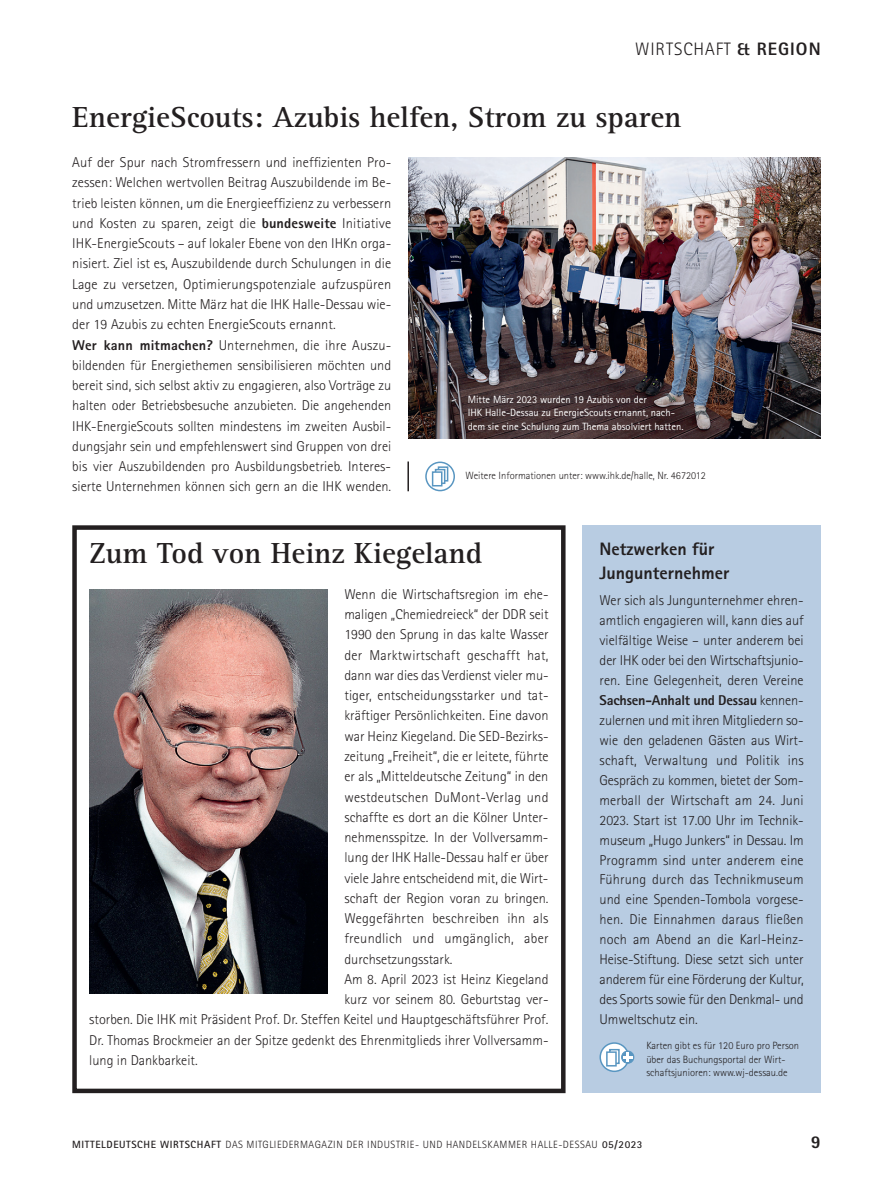
<style>
.page{position:relative;width:893px;height:1191px;background:#fff}
.page>*{position:absolute;margin:0;border:0;box-sizing:border-box;transform-origin:0 0}
.t1{font:700 30px "Rotis Serif";color:#231f20}
.t2{font:800 18px/24px "Rotis Sans Serif";color:#231f20}
.t3{font:300 18px "Rotis Sans Serif";letter-spacing:.05em;color:#231f20}
.t4{font:300 14.25px/20px "Rotis Sans Serif";color:#231f20}
.t5{font:300 14.25px "Rotis Sans Serif";letter-spacing:.02em;color:#231f20}
.t6{font:300 10.5px/13.5px "Rotis Sans Serif";color:#231f20}
.t7{font:10.5px/13.5px "Rotis Sans Serif";color:#fff}
.t8{font:300 10.5px "Rotis Sans Serif";letter-spacing:.05em;color:#231f20}
.s1{font-weight:800}
.s2{font-weight:700}
</style>
<div class="page">
<div style="left:72px;top:525px;width:494px;height:568px;border:4px solid #231f20"></div>
<svg style="left:425px;top:464px;width:30px;height:28px"></svg>
<svg style="left:426px;top:462px;width:28px;height:28px"></svg>
<div style="left:425px;top:461px;width:30px;height:30px;border:2px solid #5996c1;border-radius:50%"></div>
<div style="left:438px;top:466px;width:10px;height:15px;border:2px solid #5996c1"></div>
<div style="left:435px;top:469px;width:10px;height:15px;border:2px solid #5996c1"></div>
<div style="left:433px;top:472px;width:9px;height:14px;background:#fff"></div>
<div style="left:432px;top:471px;width:10px;height:15px;border:2px solid #5996c1"></div>
<hr style="left:407px;top:461px;width:2px;height:30px;background:#231f20">
<img style="left:408px;top:157px;width:413px;height:281px">
<div style="left:583px;top:525px;width:238px;height:568px;background:#b8cce2"></div>
<svg style="left:600px;top:1043px;width:28px;height:28px"></svg>
<div style="left:599px;top:1042px;width:30px;height:30px;border:2px solid #5996c1;border-radius:50%"></div>
<div style="left:609px;top:1049px;width:11px;height:15px;border:2px solid #5996c1"></div>
<div style="left:607px;top:1052px;width:9px;height:13px;background:#fff"></div>
<div style="left:606px;top:1051px;width:11px;height:15px;border:2px solid #5996c1"></div>
<div style="left:621px;top:1050px;width:13px;height:13px;border:1px solid #5996c1;border-radius:50%"></div>
<svg style="left:623px;top:1052px;width:9px;height:10px"></svg>
<img style="left:89px;top:589px;width:238px;height:404px">
<p class="t3" style="left:635px;top:43px;width:187px">WIRTSCHAFT <span class="s1">&amp; REGION</span></p>
<h1 class="t1" style="left:72px;top:106px;width:611px">EnergieScouts: Azubis helfen, Strom zu sparen</h1>
<p class="t4" style="left:72px;top:154px;width:321px">Auf der Spur nach Stromfressern und ineffizienten Pro&shy;zessen: Welchen wertvollen Beitrag Auszubildende im Be&shy;trieb leisten können, um die Energieeffizienz zu verbessern und Kosten zu sparen, zeigt die <span class="s1">bundesweite</span> Initiative IHK-EnergieScouts – auf lokaler Ebene von den IHKn orga&shy;nisiert. Ziel ist es, Auszubildende durch Schulungen in die Lage zu versetzen, Optimierungspotenziale aufzuspüren und umzusetzen. Mitte März hat die IHK Halle-Dessau wie&shy;der 19 Azubis zu echten EnergieScouts ernannt.<br><span class="s1">Wer kann mitmachen?</span> Unternehmen, die ihre Auszu&shy;bildenden für Energiethemen sensibilisieren möchten und bereit sind, sich selbst aktiv zu engagieren, also Vorträge zu halten oder Betriebsbesuche anzubieten. Die angehenden IHK-EnergieScouts sollten mindestens im zweiten Ausbil&shy;dungsjahr sein und empfehlenswert sind Gruppen von drei bis vier Auszubildenden pro Ausbildungsbetrieb. Interes&shy;sierte Unternehmen können sich gern an die IHK wenden.</p>
<p class="t7" style="left:468px;top:393px;width:217px">Mitte März 2023 wurden 19 Azubis von der<br>IHK Halle-Dessau zu EnergieScouts ernannt, nach&shy;dem sie eine Schulung zum Thema absolviert hatten.</p>
<p class="t6" style="left:466px;top:469px;width:242px">Weitere Informationen unter: www.ihk.de/halle, Nr. 4672012</p>
<h1 class="t1" style="left:89px;top:542px;width:394px">Zum Tod von Heinz Kiegeland</h1>
<p class="t4" style="left:344px;top:585px;width:206px">Wenn die Wirtschaftsregion im ehe-</p>
<p class="t4" style="left:344px;top:606px;width:206px">maligen „Chemiedreieck“ der DDR seit</p>
<p class="t4" style="left:344px;top:626px;width:206px">1990 den Sprung in das kalte Wasser</p>
<p class="t5" style="left:344px;top:650px;width:206px">der Marktwirtschaft geschafft hat,</p>
<p class="t4" style="left:344px;top:666px;width:206px">dann war dies das Verdienst vieler mu-</p>
<p class="t4" style="left:344px;top:687px;width:206px">tiger, entscheidungsstarker und tat-</p>
<p class="t4" style="left:344px;top:707px;width:206px">kräftiger Persönlichkeiten. Eine davon</p>
<p class="t4" style="left:344px;top:727px;width:206px">war Heinz Kiegeland. Die SED-Bezirks-</p>
<p class="t4" style="left:344px;top:747px;width:206px">zeitung „Freiheit“, die er leitete, führte</p>
<p class="t4" style="left:344px;top:768px;width:205px">er als „Mitteldeutsche Zeitung“ in den</p>
<p class="t5" style="left:344px;top:791px;width:206px">westdeutschen DuMont-Verlag und</p>
<p class="t4" style="left:344px;top:808px;width:206px">schaffte es dort an die Kölner Unter-</p>
<p class="t4" style="left:344px;top:828px;width:206px">nehmensspitze. In der Vollversamm-</p>
<p class="t4" style="left:344px;top:849px;width:206px">lung der IHK Halle-Dessau half er über</p>
<p class="t4" style="left:344px;top:869px;width:206px">viele Jahre entscheidend mit, die Wirt-</p>
<p class="t4" style="left:344px;top:889px;width:206px">schaft der Region voran zu bringen.</p>
<p class="t5" style="left:344px;top:913px;width:206px">Weggefährten beschreiben ihn als</p>
<p class="t5" style="left:344px;top:933px;width:206px">freundlich und umgänglich, aber</p>
<p class="t4" style="left:344px;top:950px;width:110px">durch setzungsstark.</p>
<p class="t4" style="left:344px;top:970px;width:206px">Am 8. April 2023 ist Heinz Kiegeland</p>
<p class="t4" style="left:344px;top:990px;width:206px">kurz vor seinem 80. Geburtstag ver-</p>
<p class="t4" style="left:89px;top:1011px;width:461px">storben. Die IHK mit Präsident Prof. Dr. Steffen Keitel und Hauptgeschäftsführer Prof.</p>
<p class="t4" style="left:89px;top:1031px;width:461px">Dr. Thomas Brockmeier an der Spitze gedenkt des Ehrenmitglieds ihrer Vollversamm-</p>
<p class="t4" style="left:89px;top:1051px;width:110px">lung in Dankbarkeit.</p>
<p class="t2" style="left:600px;top:538px;width:131px">Netzwerken für<br>Jungunternehmer</p>
<p class="t4" style="left:600px;top:591px;width:206px;text-align:justify">Wer sich als Jungunternehmer ehren&shy;amtlich engagieren will, kann dies auf vielfältige Weise – unter anderem bei der IHK oder bei den Wirtschaftsjunio&shy;ren. Eine Gelegenheit, deren Vereine <span class="s1">Sachsen-Anhalt und Dessau</span> kennen&shy;zulernen und mit ihren Mitgliedern so&shy;wie den geladenen Gästen aus Wirt&shy;schaft, Verwaltung und Politik ins Gespräch zu kommen, bietet der Som&shy;merball der Wirtschaft am 24. Juni 2023. Start ist 17.00 Uhr im Technik&shy;museum „Hugo Junkers“ in Dessau. Im Programm sind unter anderem eine Führung durch das Technikmuseum und eine Spenden-Tombola vorgese&shy;hen. Die Einnahmen daraus fließen noch am Abend an die Karl-Heinz-Heise-Stiftung. Diese setzt sich unter anderem für eine Förderung der Kultur, des Sports sowie für den Denkmal- und Umweltschutz ein.</p>
<p class="t6" style="left:646px;top:1040px;width:154px">Karten gibt es für 120 Euro pro Person über das Buchungsportal der Wirt&shy;schaftsjunioren: www.wj-dessau.de</p>
<p class="t8" style="left:72px;top:1141px;width:572px"><span class="s2">MITTELDEUTSCHE WIRTSCHAFT</span> DAS MITGLIEDERMAGAZIN DER INDUSTRIE- UND HANDELSKAMMER HALLE-DESSAU <span class="s2">05/2023</span></p>
<p class="t2" style="left:811px;top:1131px;width:12px">9</p>
</div>
